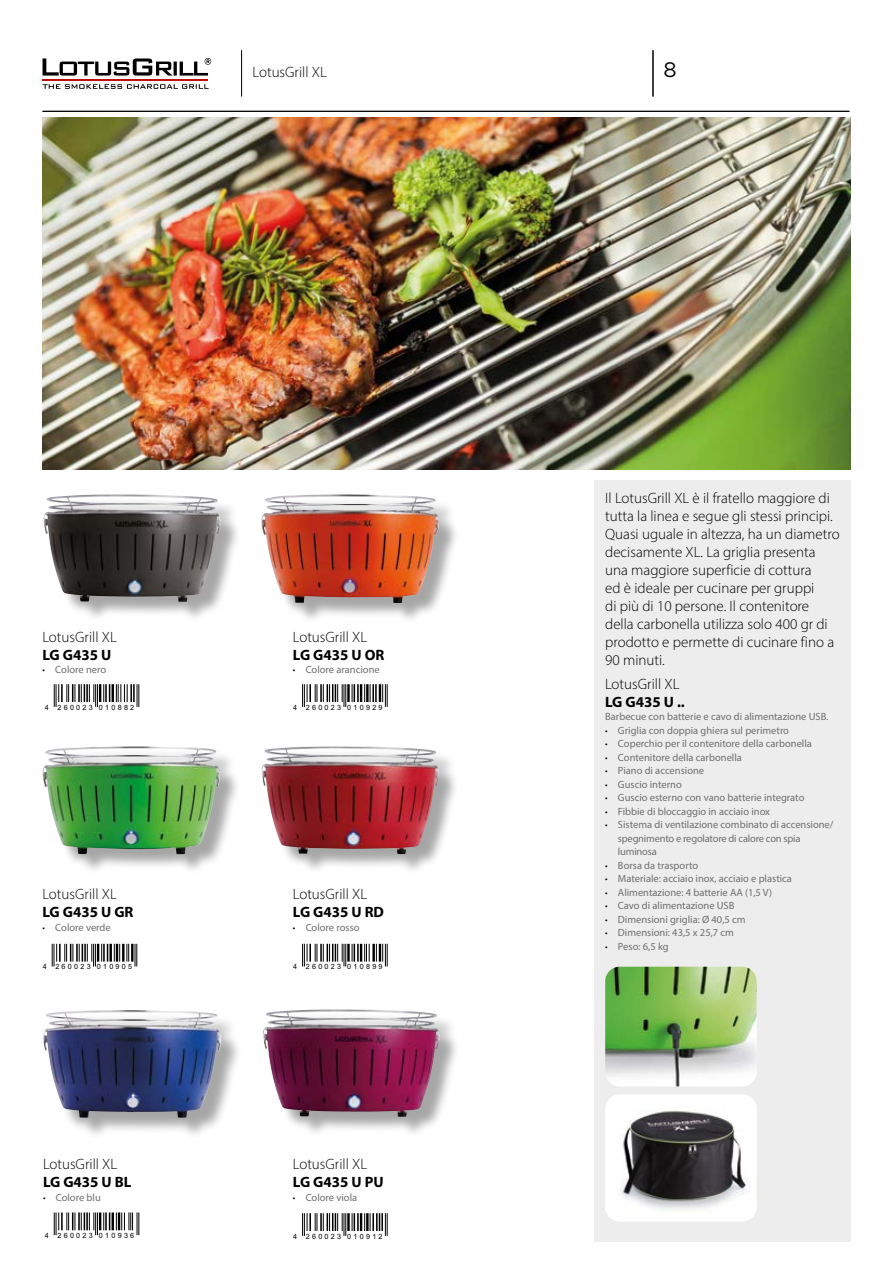
<style>
.page{position:relative;width:893px;height:1263px;background:#fff}
.page>*{position:absolute;margin:0;border:0;box-sizing:border-box;transform-origin:0 0}
.t1{font:21px "Gotham";color:#000}
.t2{font:300 15px/18px "Myriad Pro";color:#000}
.t3{font:700 15px "Myriad Pro";color:#000}
.t4{font:10.5px "Myriad Pro";color:#706f6f}
.t5{font:10.5px/13.5px "Myriad Pro";letter-spacing:-.02em;color:#706f6f}
.t6{font:7.2px "Arial";letter-spacing:.32em;color:#000}
.s1{font-weight:300;font-stretch:condensed;color:#000}
</style>
<div class="page">
<hr style="left:43px;top:79px;width:165px;height:2px;background:#c00d0e">
<svg style="left:43px;top:84px;width:166px;height:5px"></svg>
<svg style="left:43px;top:58px;width:168px;height:18px"></svg>
<hr style="left:43px;top:111px;width:806px;height:1px;background:#000">
<hr style="left:653px;top:50px;width:1px;height:47px;background:#000">
<div style="left:594px;top:480px;width:256px;height:762px;background:#ededed"></div>
<hr style="left:241px;top:50px;width:1px;height:47px;background:#000">
<div style="left:46px;top:497px;width:195px;height:126px;background:#000;opacity:.35"></div>
<img style="left:43px;top:494px;width:178px;height:108px">
<div style="left:264px;top:749px;width:195px;height:126px;background:#000;opacity:.35"></div>
<img style="left:265px;top:746px;width:98px;height:4px">
<div style="left:266px;top:1012px;width:194px;height:125px;background:#000;opacity:.35"></div>
<img style="left:266px;top:1009px;width:83px;height:16px">
<div style="left:264px;top:497px;width:196px;height:127px;background:#000;opacity:.35"></div>
<img style="left:264px;top:494px;width:76px;height:8px">
<div style="left:46px;top:1012px;width:196px;height:127px;background:#000;opacity:.35"></div>
<img style="left:46px;top:1010px;width:90px;height:9px">
<img style="left:43px;top:118px;width:807px;height:352px">
<img style="left:605px;top:1094px;width:152px;height:127px">
<div style="left:46px;top:749px;width:194px;height:126px;background:#000;opacity:.35"></div>
<img style="left:132px;top:746px;width:23px;height:1px">
<img style="left:605px;top:967px;width:152px;height:119px">
<svg style="left:54px;top:684px;width:86px;height:23px"></svg>
<svg style="left:54px;top:1212px;width:86px;height:23px"></svg>
<svg style="left:302px;top:684px;width:44px;height:23px"></svg>
<hr style="left:347px;top:684px;width:3px;height:18px;background:#000">
<svg style="left:352px;top:684px;width:36px;height:23px"></svg>
<svg style="left:302px;top:944px;width:44px;height:22px"></svg>
<hr style="left:347px;top:944px;width:3px;height:18px;background:#000">
<svg style="left:352px;top:944px;width:18px;height:18px"></svg>
<hr style="left:372px;top:944px;width:3px;height:18px;background:#000">
<svg style="left:376px;top:944px;width:12px;height:22px"></svg>
<svg style="left:52px;top:944px;width:56px;height:22px"></svg>
<hr style="left:109px;top:944px;width:3px;height:18px;background:#000">
<svg style="left:114px;top:944px;width:6px;height:18px"></svg>
<hr style="left:122px;top:944px;width:3px;height:18px;background:#000">
<svg style="left:127px;top:944px;width:2px;height:18px"></svg>
<hr style="left:131px;top:944px;width:3px;height:18px;background:#000">
<svg style="left:135px;top:944px;width:2px;height:22px"></svg>
<svg style="left:302px;top:1213px;width:44px;height:23px"></svg>
<hr style="left:347px;top:1213px;width:3px;height:18px;background:#000">
<svg style="left:352px;top:1213px;width:36px;height:23px"></svg>
<h2 class="t2" style="left:253px;top:63px;width:76px">LotusGrill XL</h2>
<h1 class="t1" style="left:663px;top:58px;width:15px">8</h1>
<h2 class="t2" style="left:43px;top:628px;width:76px">LotusGrill XL</h2>
<h2 class="t3" style="left:43px;top:645px;width:70px">LG G435 U</h2>
<p class="t4" style="left:43px;top:663px;width:65px"><span class="s1">•</span> Colore nero</p>
<p class="t6" style="left:45px;top:702px;width:91px">4 260023 010882</p>
<h2 class="t2" style="left:43px;top:885px;width:76px">LotusGrill XL</h2>
<h2 class="t3" style="left:43px;top:903px;width:92px">LG G435 U GR</h2>
<p class="t4" style="left:43px;top:921px;width:70px"><span class="s1">•</span> Colore verde</p>
<h2 class="t2" style="left:293px;top:628px;width:76px">LotusGrill XL</h2>
<h2 class="t3" style="left:293px;top:645px;width:93px">LG G435 U OR</h2>
<p class="t4" style="left:293px;top:663px;width:88px"><span class="s1">•</span> Colore arancione</p>
<p class="t6" style="left:293px;top:702px;width:91px">4 260023 010929</p>
<h2 class="t2" style="left:293px;top:885px;width:76px">LotusGrill XL</h2>
<h2 class="t3" style="left:293px;top:903px;width:93px">LG G435 U RD</h2>
<p class="t4" style="left:293px;top:921px;width:68px"><span class="s1">•</span> Colore rosso</p>
<p class="t2" style="left:605px;top:488px;width:236px">Il LotusGrill XL è il fratello maggiore di tutta la linea e segue gli stessi principi.<br>Quasi uguale in altezza, ha un diametro decisamente XL. La griglia presenta una maggiore superficie di cottura<br>ed è ideale per cucinare per gruppi<br>di più di 10 persone. Il contenitore della carbonella utilizza solo 400 gr di prodotto e permette di cucinare fino a 90 minuti.</p>
<h2 class="t2" style="left:605px;top:674px;width:76px">LotusGrill XL</h2>
<h2 class="t3" style="left:605px;top:692px;width:81px">LG G435 U ..</h2>
<p class="t4" style="left:605px;top:710px;width:225px">Barbecue con batterie e cavo di alimentazione USB.</p>
<p class="t4" style="left:605px;top:724px;width:185px"><span class="s1">•</span> Griglia con doppia ghiera sul perimetro</p>
<p class="t4" style="left:605px;top:737px;width:208px"><span class="s1">•</span> Coperchio per il contenitore della carbonella</p>
<p class="t4" style="left:605px;top:751px;width:138px"><span class="s1">•</span> Contenitore della carbonella</p>
<p class="t4" style="left:605px;top:764px;width:101px"><span class="s1">•</span> Piano di accensione</p>
<p class="t4" style="left:605px;top:778px;width:78px"><span class="s1">•</span> Guscio interno</p>
<p class="t4" style="left:605px;top:791px;width:201px"><span class="s1">•</span> Guscio esterno con vano batterie integrato</p>
<p class="t4" style="left:605px;top:805px;width:166px"><span class="s1">•</span> Fibbie di bloccaggio in acciaio inox</p>
<p class="t5" style="left:618px;top:818px;width:217px;text-indent:-13px"><span class="s1">•</span> Sistema di ventilazione combinato di accensione/ spegnimento e regolatore di calore con spia luminosa</p>
<p class="t4" style="left:605px;top:859px;width:95px"><span class="s1">•</span> Borsa da trasporto</p>
<p class="t4" style="left:605px;top:872px;width:188px"><span class="s1">•</span> Materiale: acciaio inox, acciaio e plastica</p>
<p class="t4" style="left:605px;top:886px;width:169px"><span class="s1">•</span> Alimentazione: 4 batterie AA (1,5 V)</p>
<p class="t4" style="left:605px;top:899px;width:131px"><span class="s1">•</span> Cavo di alimentazione USB</p>
<p class="t4" style="left:605px;top:913px;width:142px"><span class="s1">•</span> Dimensioni griglia: Ø 40,5 cm</p>
<p class="t4" style="left:605px;top:926px;width:130px"><span class="s1">•</span> Dimensioni: 43,5 x 25,7 cm</p>
<p class="t4" style="left:605px;top:940px;width:65px"><span class="s1">•</span> Peso: 6,5 kg</p>
<p class="t6" style="left:43px;top:962px;width:91px">4 260023 010905</p>
<p class="t6" style="left:293px;top:962px;width:91px">4 260023 010899</p>
<h2 class="t2" style="left:43px;top:1155px;width:76px">LotusGrill XL</h2>
<h2 class="t3" style="left:43px;top:1172px;width:90px">LG G435 U BL</h2>
<p class="t4" style="left:43px;top:1191px;width:59px"><span class="s1">•</span> Colore blu</p>
<p class="t6" style="left:45px;top:1230px;width:91px">4 260023 010936</p>
<h2 class="t2" style="left:293px;top:1155px;width:76px">LotusGrill XL</h2>
<h2 class="t3" style="left:293px;top:1172px;width:92px">LG G435 U PU</h2>
<p class="t4" style="left:293px;top:1191px;width:66px"><span class="s1">•</span> Colore viola</p>
<p class="t6" style="left:293px;top:1231px;width:91px">4 260023 010912</p>
</div>
